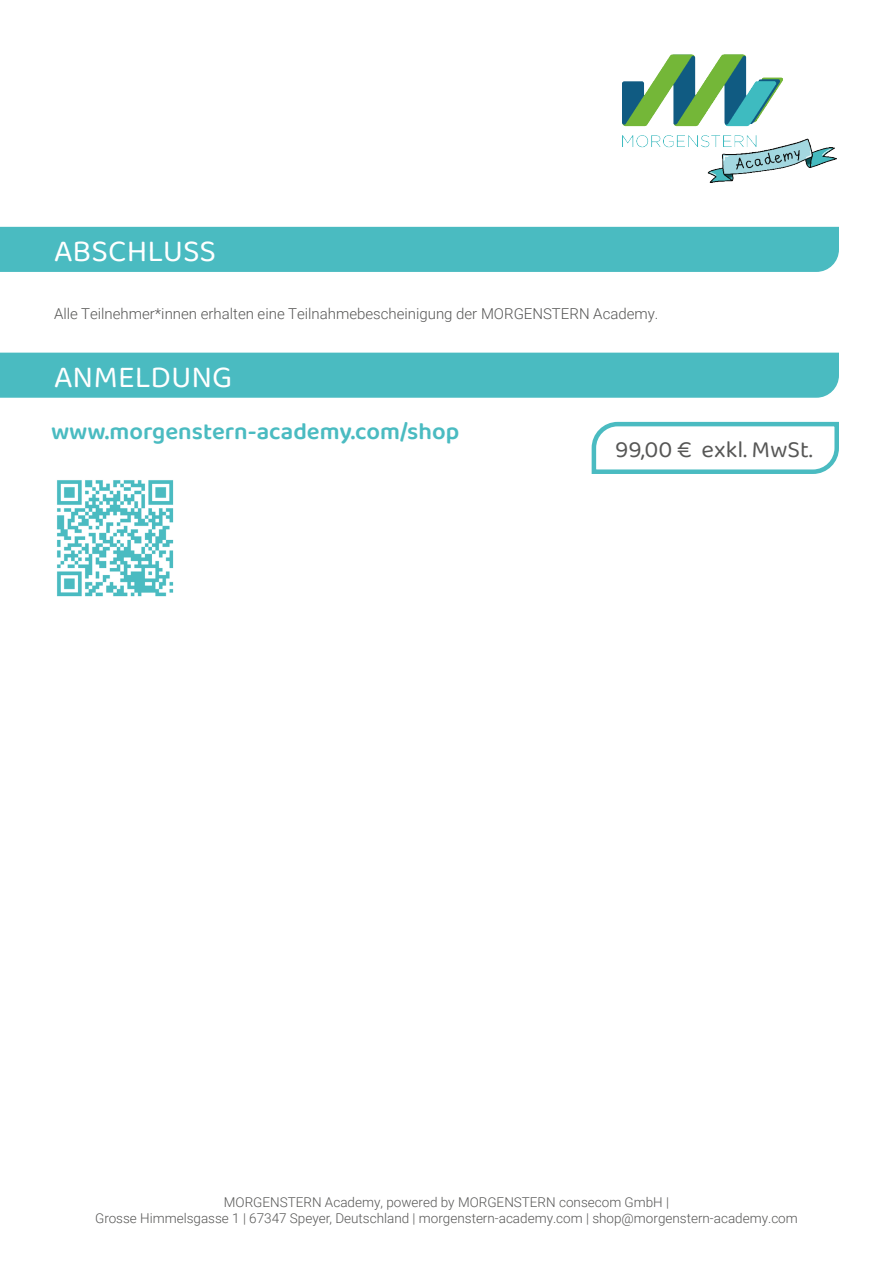
<style>
.page{position:relative;width:893px;height:1263px;background:#fff}
.page>*{position:absolute;margin:0;border:0;box-sizing:border-box;transform-origin:0 0}
.t1{font:31.5px "Baloo Chettan 2";color:#fff}
.t2{font:600 24px "Baloo Chettan 2";color:#4abbc1}
.t3{font:24px "Baloo Chettan 2";color:#575756}
.t4{font:300 15px "Roboto";color:#575756}
.t5{font:300 13.5px "Roboto";color:#575756}
</style>
<div class="page">
<img style="left:622px;top:54px;width:215px;height:128px">
<div style="left:0;top:226px;width:839px;height:46px;background:#4abbc1"></div>
<svg style="left:591px;top:421px;width:248px;height:53px"></svg>
<div style="left:0;top:352px;width:839px;height:46px;background:#4abbc1"></div>
<img style="left:57px;top:480px;width:117px;height:117px">
<p class="t1" style="left:54px;top:229px;width:164px">ABSCHLUSS</p>
<p class="t4" style="left:54px;top:303px;width:606px">Alle Teilnehmer*innen erhalten eine Teilnahmebescheinigung der MORGENSTERN Academy.</p>
<p class="t1" style="left:54px;top:355px;width:180px">ANMELDUNG</p>
<p class="t2" style="left:51px;top:415px;width:410px">www.morgenstern-academy.com/shop</p>
<p class="t3" style="left:615px;top:432px;width:199px">99,00 € exkl. MwSt.</p>
<p class="t5" style="left:224px;top:1193px;width:447px">MORGENSTERN Academy, powered by MORGENSTERN consecom GmbH |</p>
<p class="t5" style="left:95px;top:1209px;width:704px">Grosse Himmelsgasse 1 | 67347 Speyer, Deutschland | morgenstern-academy.com | shop@morgenstern-academy.com</p>
</div>
